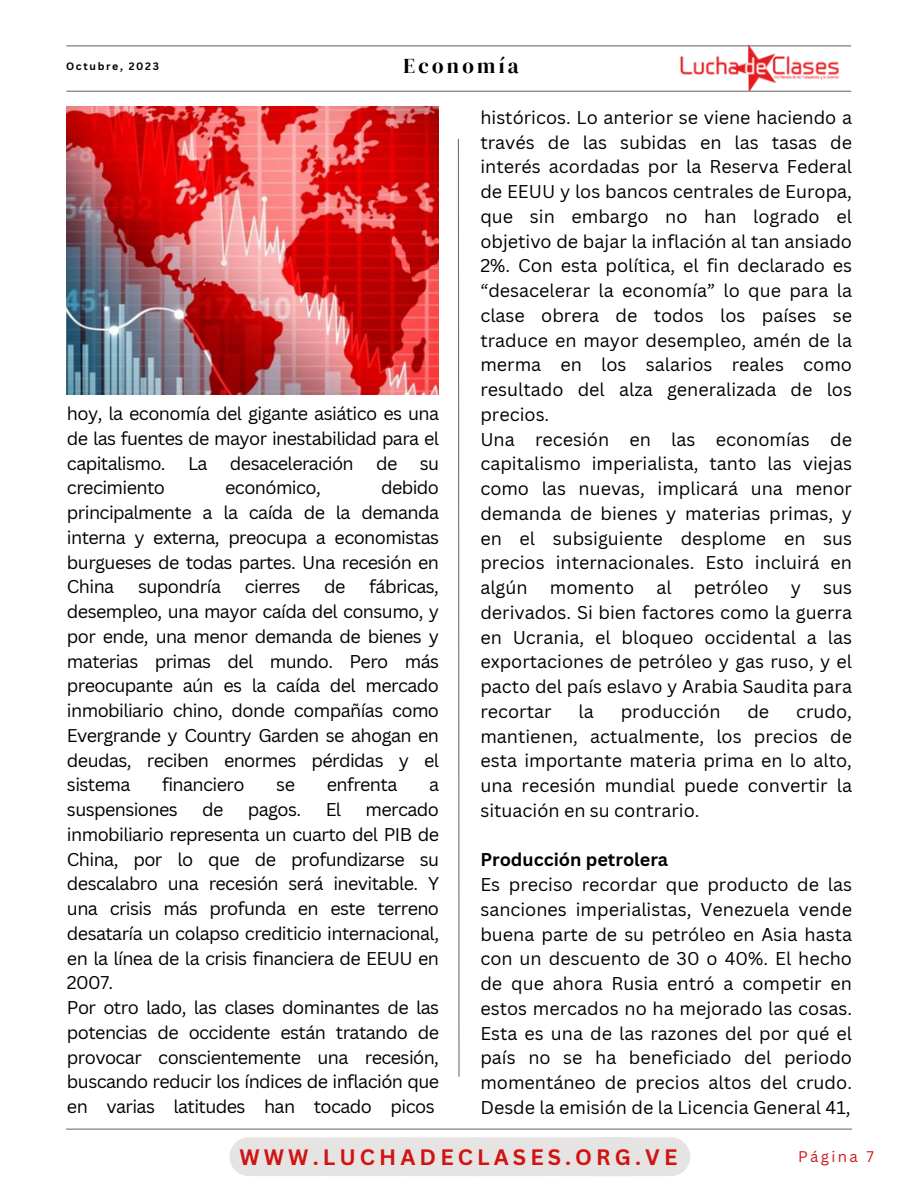
<style>
.page{position:relative;width:918px;height:1188px;background:#fff}
.page>*{position:absolute;margin:0;border:0;box-sizing:border-box;transform-origin:0 0}
.t1{font:700 21.75px "Canva Sans";letter-spacing:.19em;color:#d11313}
.t2{font:21px "DM Serif Display";letter-spacing:.16em;color:#000}
.t3{font:18px/24.8px "Canva Sans";letter-spacing:-.035em;color:#000;text-align:justify}
.t4{font:700 18px "Canva Sans";color:#000}
.t5{font:18px "Canva Sans";color:#000}
.t6{font:15px "Canva Sans";letter-spacing:.16em;color:#d11313}
.t7{font:700 10.5px "Canva Sans";letter-spacing:.16em;color:#000}
</style>
<div class="page">
<hr style="left:67px;top:91px;width:784px;height:1px;background:#737373">
<hr style="left:67px;top:45px;width:784px;height:1px;background:#737373">
<svg style="left:457px;top:138px;width:3px;height:939px"></svg>
<hr style="left:66px;top:1129px;width:786px;height:1px;background:#737373">
<img style="left:678px;top:44px;width:166px;height:46px">
<div style="left:229px;top:1137px;width:112px;height:39px;background:#e6e3e3;border-radius:19px"></div>
<div style="left:309px;top:1137px;width:111px;height:39px;background:#e6e3e3;border-radius:19px"></div>
<div style="left:385px;top:1137px;width:112px;height:39px;background:#e6e3e3;border-radius:19px"></div>
<div style="left:458px;top:1137px;width:112px;height:39px;background:#e6e3e3;border-radius:19px"></div>
<div style="left:537px;top:1137px;width:111px;height:39px;background:#e6e3e3;border-radius:19px"></div>
<div style="left:579px;top:1137px;width:111px;height:39px;background:#e6e3e3;border-radius:19px"></div>
<img style="left:67px;top:106px;width:372px;height:288px">
<p class="t7" style="left:66px;top:59px;width:94px">Octubre, 2023</p>
<p class="t2" style="left:404px;top:51px;width:117px">Economía</p>
<p class="t3" style="left:67px;top:401px;width:374px">hoy, la economía del gigante asiático es una de las fuentes de mayor inestabilidad para el capitalismo. La desaceleración de su crecimiento</p>
<p class="t3" style="left:67px;top:475px;width:374px;text-indent:314px">debido principalmente a la caída de la demanda interna y externa, preocupa a economistas burgueses de todas partes. Una recesión en China</p>
<p class="t3" style="left:225px;top:475px;width:97px">económico,</p>
<p class="t3" style="left:67px;top:574px;width:374px;text-indent:302px">fábricas, desempleo, una mayor caída del consumo, y por ende, una menor demanda de bienes y materias primas del mundo. Pero más preocupante aún es la caída del mercado inmobiliario chino, donde compañías como Evergrande y Country Garden se ahogan en deudas, reciben enormes pérdidas y el sistema</p>
<p class="t3" style="left:138px;top:574px;width:84px">supondría</p>
<p class="t3" style="left:245px;top:574px;width:57px">cierres</p>
<p class="t3" style="left:324px;top:574px;width:23px">de</p>
<p class="t3" style="left:162px;top:772px;width:84px">financiero</p>
<p class="t3" style="left:276px;top:772px;width:20px">se</p>
<p class="t3" style="left:327px;top:772px;width:72px">enfrenta</p>
<p class="t3" style="left:429px;top:772px;width:12px">a</p>
<p class="t3" style="left:67px;top:797px;width:112px">suspensiones</p>
<p class="t3" style="left:202px;top:797px;width:23px">de</p>
<p class="t3" style="left:248px;top:797px;width:55px">pagos.</p>
<p class="t3" style="left:326px;top:797px;width:17px">El</p>
<p class="t3" style="left:67px;top:797px;width:374px;text-indent:299px">mercado inmobiliario representa un cuarto del PIB de China, por lo que de profundizarse su descalabro una recesión será inevitable. Y una crisis más profunda en este terreno desataría un colapso crediticio internacional, en la línea de la crisis financiera de EEUU en 2007.</p>
<p class="t3" style="left:67px;top:995px;width:374px">Por otro lado, las clases dominantes de las potencias de occidente están tratando de provocar conscientemente una recesión, buscando reducir los índices de inflación que en varias latitudes han tocado picos</p>
<p class="t3" style="left:480px;top:104px;width:373px">históricos. Lo anterior se viene haciendo a través de las subidas en las tasas de interés acordadas por la Reserva Federal de EEUU y los bancos centrales de Europa, que sin embargo no han logrado el objetivo de bajar la inflación al tan ansiado 2%. Con esta política, el fin declarado es “desacelerar la economía” lo que para la clase obrera de todos los países se traduce en mayor desempleo, amén de la merma en los salarios reales como resultado del alza generalizada de los precios.</p>
<p class="t3" style="left:480px;top:426px;width:373px">Una recesión en las economías de capitalismo imperialista, tanto las viejas como las nuevas, implicará una menor demanda de bienes y materias primas, y en el subsiguiente desplome en sus precios internacionales. Esto incluirá en algún momento al petróleo y sus derivados. Si bien factores como la guerra en Ucrania, el bloqueo occidental a las exportaciones de petróleo y gas ruso, y el pacto del país eslavo y Arabia Saudita para recortar</p>
<p class="t3" style="left:480px;top:698px;width:373px;text-indent:316px">crudo, mantienen, actualmente, los precios de esta importante materia prima en lo alto, una recesión mundial puede convertir la situación en su contrario.</p>
<p class="t4" style="left:480px;top:847px;width:189px">Producción petrolera</p>
<p class="t3" style="left:480px;top:872px;width:373px">Es preciso recordar que producto de las sanciones imperialistas, Venezuela vende buena parte de su petróleo en Asia hasta con un descuento de 30 o 40%. El hecho de que ahora Rusia entró a competir en estos mercados no ha mejorado las cosas.<br>Esta es una de las razones del por qué el país no se ha beneficiado del periodo momentáneo de precios altos del crudo.<br>Desde la emisión de la Licencia General 41,</p>
<p class="t3" style="left:579px;top:698px;width:17px">la</p>
<p class="t5" style="left:621px;top:699px;width:101px">producción</p>
<p class="t3" style="left:747px;top:698px;width:23px">de</p>
<p class="t1" style="left:239px;top:1142px;width:439px">WWW.LUCHADECLASES.ORG.VE</p>
<p class="t6" style="left:798px;top:1146px;width:77px">Página 7</p>
</div>
